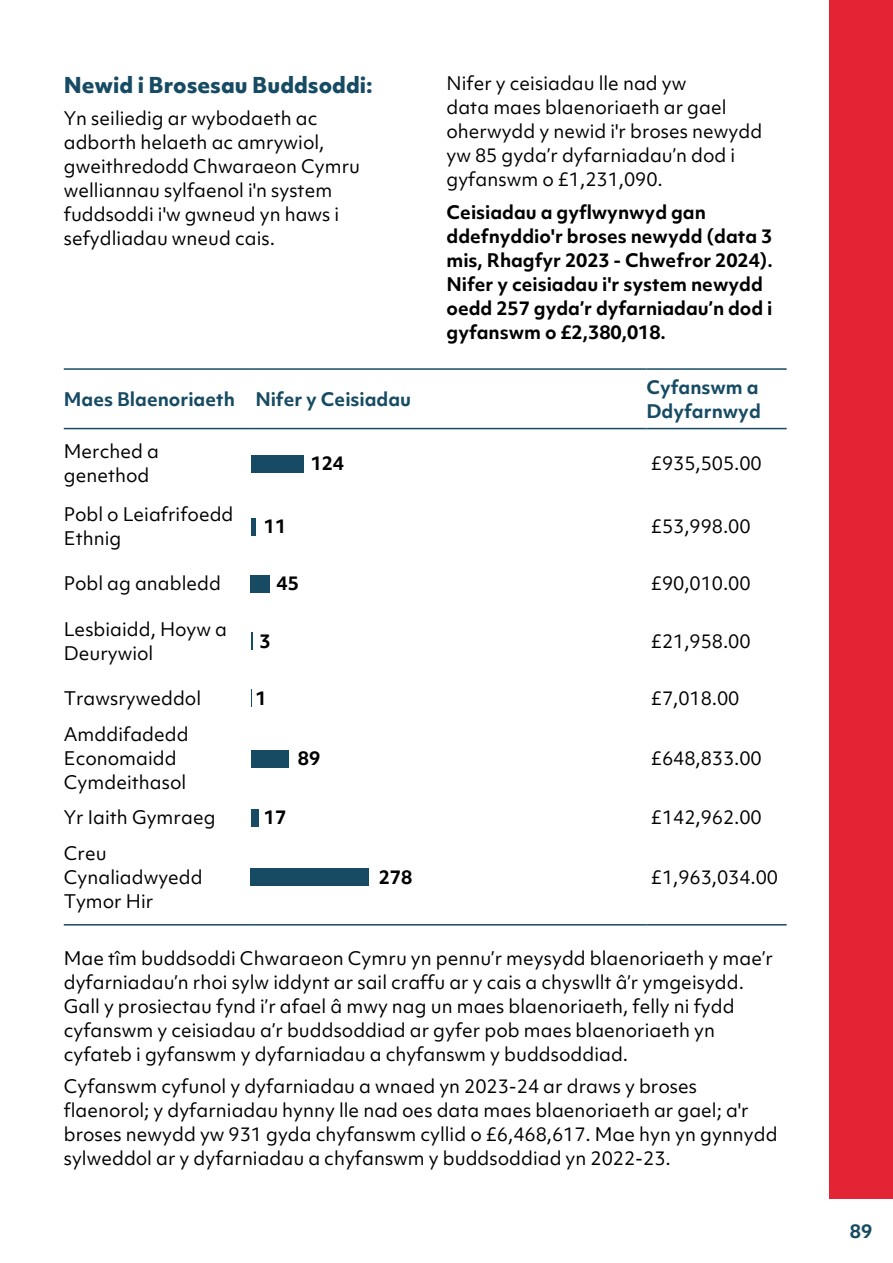
<style>
.page{position:relative;width:893px;height:1263px;background:#fff}
.page>*{position:absolute;margin:0;border:0;box-sizing:border-box;transform-origin:0 0}
.Subheading2_2024_H4{font:800 21px "Objektiv Mk 1";color:#164b63}
.BodyCopy2024{font:18px/24px "Objektiv Mk 1";color:#000}
.Body_Copy_Bold_2024{font:700 18px/24px "Objektiv Mk 1";color:#000}
.Body_Copy_Bold_2024-2{font:700 18px/24px "Objektiv Mk 1";color:#164b63}
</style>
<div class="page">
<div style="left:829px;top:0;width:64px;height:1199px;background:#e32434"></div>
<hr style="left:64px;top:368px;width:187px;height:2px;background:#164b63">
<hr style="left:251px;top:368px;width:395px;height:2px;background:#164b63">
<hr style="left:646px;top:368px;width:141px;height:2px;background:#164b63">
<hr style="left:64px;top:428px;width:187px;height:1px;background:#164b63">
<hr style="left:251px;top:428px;width:395px;height:1px;background:#164b63">
<hr style="left:646px;top:428px;width:141px;height:1px;background:#164b63">
<hr style="left:64px;top:924px;width:187px;height:1px;background:#164b63">
<hr style="left:251px;top:924px;width:395px;height:1px;background:#164b63">
<hr style="left:646px;top:924px;width:141px;height:1px;background:#164b63">
<div style="left:251px;top:868px;width:118px;height:17px;background:#164b63"></div>
<div style="left:251px;top:810px;width:7px;height:17px;background:#164b63"></div>
<div style="left:251px;top:750px;width:38px;height:17px;background:#164b63"></div>
<svg style="left:251px;top:690px;width:1px;height:17px"></svg>
<svg style="left:251px;top:632px;width:1px;height:17px"></svg>
<div style="left:251px;top:575px;width:19px;height:17px;background:#164b63"></div>
<div style="left:251px;top:518px;width:5px;height:17px;background:#164b63"></div>
<div style="left:251px;top:455px;width:53px;height:17px;background:#164b63"></div>
<h4 class="Subheading2_2024_H4" style="left:64px;top:69px;width:310px">Newid i Brosesau Buddsoddi:</h4>
<p class="BodyCopy2024" style="left:64px;top:106px;width:298px">Yn seiliedig ar wybodaeth ac adborth helaeth ac amrywiol, gweithredodd Chwaraeon Cymru welliannau sylfaenol i'n system fuddsoddi i'w gwneud yn haws i sefydliadau wneud cais.</p>
<p class="Body_Copy_Bold_2024-2" style="left:64px;top:386px;width:173px">Maes Blaenoriaeth</p>
<p class="Body_Copy_Bold_2024-2" style="left:255px;top:386px;width:157px">Nifer y Ceisiadau</p>
<p class="BodyCopy2024" style="left:446px;top:71px;width:317px">Nifer y ceisiadau lle nad yw<br>data maes blaenoriaeth ar gael oherwydd y newid i'r broses newydd yw 85 gyda’r dyfarniadau’n dod i gyfanswm o £1,231,090.</p>
<p class="Body_Copy_Bold_2024" style="left:446px;top:200px;width:328px">Ceisiadau a gyflwynwyd gan ddefnyddio'r broses newydd (data 3 mis, Rhagfyr 2023 - Chwefror 2024).<br>Nifer y ceisiadau i'r system newydd oedd 257 gyda’r dyfarniadau’n dod i gyfanswm o £2,380,018.</p>
<p class="Body_Copy_Bold_2024-2" style="left:646px;top:374px;width:116px">Cyfanswm a<br>Ddyfarnwyd</p>
<p class="BodyCopy2024" style="left:64px;top:439px;width:97px">Merched a genethod</p>
<p class="BodyCopy2024" style="left:64px;top:502px;width:171px">Pobl o Leiafrifoedd<br>Ethnig</p>
<p class="Body_Copy_Bold_2024" style="left:311px;top:451px;width:35px">124</p>
<p class="BodyCopy2024" style="left:651px;top:451px;width:112px">£935,505.00</p>
<p class="Body_Copy_Bold_2024" style="left:264px;top:514px;width:24px">11</p>
<p class="BodyCopy2024" style="left:651px;top:514px;width:101px">£53,998.00</p>
<p class="BodyCopy2024" style="left:64px;top:571px;width:159px">Pobl ag anabledd</p>
<p class="Body_Copy_Bold_2024" style="left:277px;top:571px;width:24px">45</p>
<p class="BodyCopy2024" style="left:651px;top:571px;width:101px">£90,010.00</p>
<p class="BodyCopy2024" style="left:64px;top:617px;width:165px">Lesbiaidd, Hoyw a<br>Deurywiol</p>
<p class="Body_Copy_Bold_2024" style="left:260px;top:628px;width:13px">3</p>
<p class="BodyCopy2024" style="left:651px;top:629px;width:101px">£21,958.00</p>
<p class="BodyCopy2024" style="left:64px;top:686px;width:139px">Trawsryweddol</p>
<p class="Body_Copy_Bold_2024" style="left:255px;top:686px;width:13px">1</p>
<p class="BodyCopy2024" style="left:651px;top:686px;width:90px">£7,018.00</p>
<p class="BodyCopy2024" style="left:64px;top:722px;width:126px">Amddifadedd<br>Economaidd<br>Cymdeithasol</p>
<p class="Body_Copy_Bold_2024" style="left:298px;top:745px;width:24px">89</p>
<p class="BodyCopy2024" style="left:651px;top:746px;width:112px">£648,833.00</p>
<p class="BodyCopy2024" style="left:64px;top:805px;width:153px">Yr Iaith Gymraeg</p>
<p class="Body_Copy_Bold_2024" style="left:264px;top:805px;width:24px">17</p>
<p class="BodyCopy2024" style="left:651px;top:805px;width:112px">£142,962.00</p>
<p class="BodyCopy2024" style="left:64px;top:841px;width:140px">Creu<br>Cynaliadwyedd<br>Tymor Hir</p>
<p class="Body_Copy_Bold_2024" style="left:379px;top:865px;width:35px">278</p>
<p class="BodyCopy2024" style="left:651px;top:865px;width:129px">£1,963,034.00</p>
<p class="BodyCopy2024" style="left:64px;top:946px;width:711px">Mae tîm buddsoddi Chwaraeon Cymru yn pennu’r meysydd blaenoriaeth y mae’r dyfarniadau’n rhoi sylw iddynt ar sail craffu ar y cais a chyswllt â’r ymgeisydd.<br>Gall y prosiectau fynd i’r afael â mwy nag un maes blaenoriaeth, felly ni fydd cyfanswm y ceisiadau a’r buddsoddiad ar gyfer pob maes blaenoriaeth yn cyfateb i gyfanswm y dyfarniadau a chyfanswm y buddsoddiad.</p>
<p class="BodyCopy2024" style="left:64px;top:1074px;width:715px">Cyfanswm cyfunol y dyfarniadau a wnaed yn 2023-24 ar draws y broses flaenorol; y dyfarniadau hynny lle nad oes data maes blaenoriaeth ar gael; a'r broses newydd yw 931 gyda chyfanswm cyllid o £6,468,617. Mae hyn yn gynnydd sylweddol ar y dyfarniadau a chyfanswm y buddsoddiad yn 2022-23.</p>
<p class="Body_Copy_Bold_2024-2" style="left:850px;top:1219px;width:24px">89</p>
</div>
